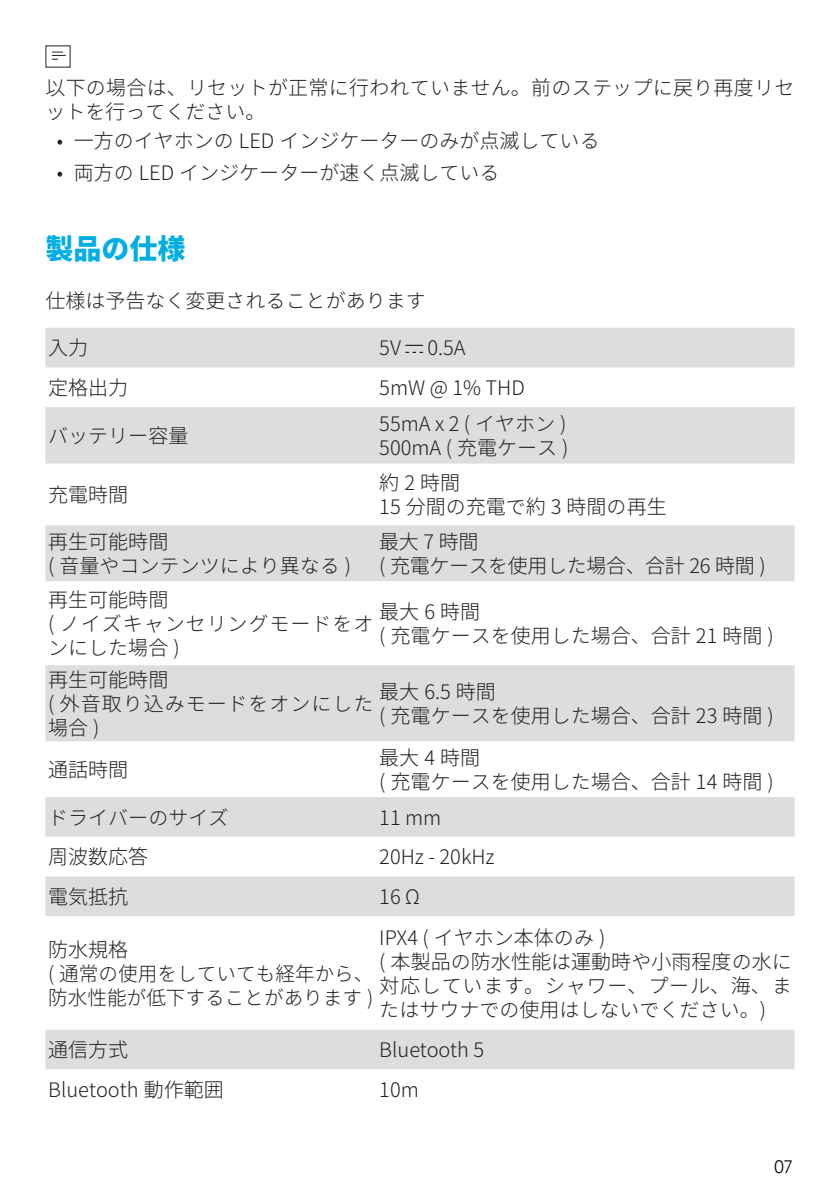
<style>
.page{position:relative;width:840px;height:1191px;background:#fff}
.page>*{position:absolute;margin:0;border:0;box-sizing:border-box;transform-origin:0 0}
.t1{font:900 28px "Noto Sans JP";color:#00aee3}
.t2{font:300 20px/24px "Noto Sans JP";color:#231f20}
.t3{font:300 20px/24px "Noto Sans JP";letter-spacing:.05em;color:#231f20}
.t4{font:300 20px/24px "Noto Sans JP";letter-spacing:-.02em;color:#231f20}
.t5{font:300 18px "Avenir";color:#000}
</style>
<div class="page">
<svg style="left:52px;top:52px;width:14px;height:8px"></svg>
<svg style="left:45px;top:407px;width:749px;height:429px;fill:#dcdddf"></svg>
<svg style="left:45px;top:876px;width:749px;height:193px"></svg>
<div style="left:45px;top:328px;width:749px;height:39px;background:#dcdddf"></div>
<p class="t2" style="left:45px;top:76px;width:750px">以下の場合は、リセットが正常に行われていません。前のステップに戻り再度リセットを行ってください。</p>
<p class="t2" style="left:57px;top:129px;width:544px">• 一方のイヤホンの LED インジケーターのみが点滅している</p>
<p class="t2" style="left:57px;top:161px;width:444px">• 両方の LED インジケーターが速く点滅している</p>
<h1 class="t1" style="left:45px;top:233px;width:142px">製品の仕様</h1>
<p class="t2" style="left:45px;top:289px;width:382px">仕様は予告なく変更されることがあります</p>
<p class="t2" style="left:48px;top:336px;width:42px">入力</p>
<p class="t2" style="left:379px;top:336px;width:23px">5V</p>
<p class="t2" style="left:427px;top:336px;width:40px">0.5A</p>
<p class="t2" style="left:48px;top:376px;width:81px">定格出力</p>
<p class="t2" style="left:379px;top:376px;width:147px">5mW @ 1% THD</p>
<p class="t2" style="left:48px;top:424px;width:141px">バッテリー容量</p>
<p class="t2" style="left:379px;top:412px;width:190px">55mA x 2 ( イヤホン )<br>500mA ( 充電ケース )</p>
<p class="t2" style="left:48px;top:483px;width:81px">充電時間</p>
<p class="t2" style="left:379px;top:471px;width:289px">約2時間<br>15 分間の充電で約 3 時間の再生</p>
<p class="t2" style="left:48px;top:530px;width:304px">再生可能時間<br>( 音量やコンテンツにより異なる )</p>
<p class="t4" style="left:379px;top:530px;width:388px">最大 7 時間<br>( 充電ケースを使用した場合、合計 26 時間 )</p>
<p class="t3" style="left:48px;top:588px;width:326px">再生可能時間<br>( ノイズキャンセリングモードをオンにした場合 )</p>
<p class="t2" style="left:379px;top:600px;width:395px">最大 6 時間<br>( 充電ケースを使用した場合、合計 21 時間 )</p>
<p class="t3" style="left:48px;top:668px;width:326px">再生可能時間<br>( 外音取り込みモードをオンにした場合 )</p>
<p class="t2" style="left:48px;top:758px;width:81px">通話時間</p>
<p class="t2" style="left:379px;top:680px;width:395px">最大 6.5 時間<br>( 充電ケースを使用した場合、合計 23 時間 )</p>
<p class="t2" style="left:379px;top:746px;width:395px">最大 4 時間<br>( 充電ケースを使用した場合、合計 14 時間 )</p>
<p class="t2" style="left:48px;top:805px;width:181px">ドライバーのサイズ</p>
<p class="t2" style="left:379px;top:805px;width:64px">11 mm</p>
<p class="t2" style="left:48px;top:845px;width:101px">周波数応答</p>
<p class="t2" style="left:379px;top:845px;width:117px">20Hz - 20kHz</p>
<p class="t2" style="left:48px;top:885px;width:81px">電気抵抗</p>
<p class="t2" style="left:379px;top:885px;width:42px">16 Ω</p>
<p class="t2" style="left:48px;top:937px;width:326px">防水規格<br>( 通常の使用をしていても経年から、防水性能が低下することがあります )</p>
<p class="t2" style="left:379px;top:925px;width:414px">IPX4 ( イヤホン本体のみ )<br>( 本製品の防水性能は運動時や小雨程度の水に対応しています。シャワー、プール、海、またはサウナでの使用はしないでください。)</p>
<p class="t2" style="left:48px;top:1038px;width:81px">通信方式</p>
<p class="t2" style="left:379px;top:1038px;width:106px">Bluetooth 5</p>
<p class="t2" style="left:48px;top:1078px;width:177px">Bluetooth 動作範囲</p>
<p class="t2" style="left:379px;top:1078px;width:41px">10m</p>
<p class="t5" style="left:774px;top:1156px;width:20px">07</p>
</div>
